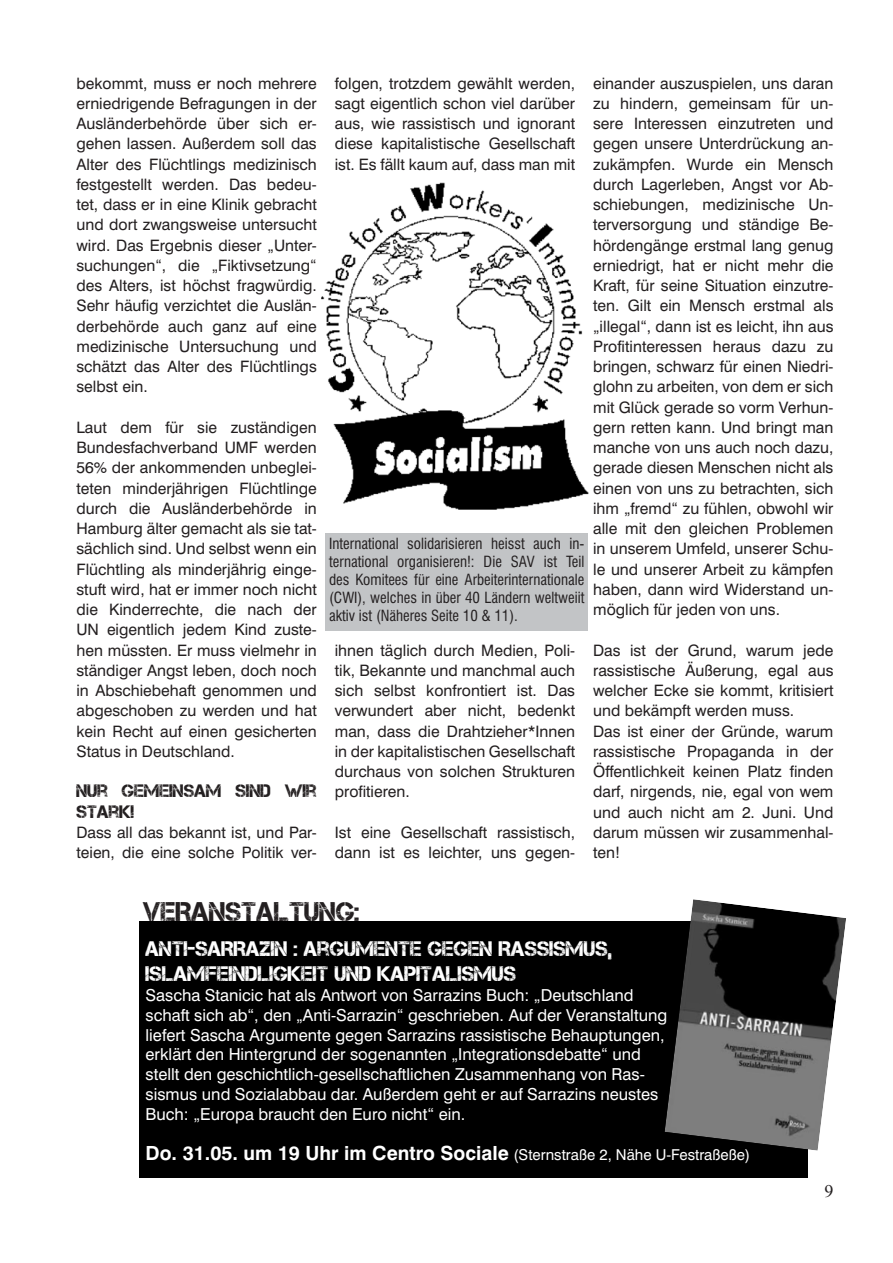
<style>
.page{position:relative;width:893px;height:1263px;background:#fff}
.page>*{position:absolute;margin:0;border:0;box-sizing:border-box;transform-origin:0 0}
.t1{font:27px "Captureit";color:#231f20}
.t2{font:21px/25.2px "Captureit";color:#fff}
.t3{font:700 19.5px "Swiss 721 BT";color:#fff}
.t4{font:18px/20.2px "Captureit";color:#231f20}
.t5{font:18px "Times New Roman";color:#231f20}
.t6{font:16.5px/19.8px "Swiss 721 BT";color:#fff}
.t7{font:15.75px/20.2px "Swiss 721 BT";color:#231f20;text-align:justify}
.t8{font:condensed 15px/18px "Swiss 721 BT";color:#231f20;text-align:justify}
.s1{font-weight:400;font-size:15px}
</style>
<div class="page">
<div style="left:139px;top:922px;width:668px;height:256px;background:#000"></div>
<img style="left:321px;top:182px;width:268px;height:328px">
<img style="left:664px;top:899px;width:182px;height:252px">
<p class="t7" style="left:76px;top:74px;width:242px">bekommt, muss er noch mehrere erniedrigende Befragungen in der Ausländerbehörde über sich er&shy;gehen lassen. Außerdem soll das Alter des Flüchtlings medizinisch festgestellt werden. Das bedeu&shy;tet, dass er in eine Klinik gebracht und dort zwangsweise untersucht wird. Das Ergebnis dieser „Unter&shy;suchungen“, die „Fiktivsetzung“ des Alters, ist höchst fragwürdig.<br>Sehr häufig verzichtet die Auslän&shy;derbehörde auch ganz auf eine medizinische Untersuchung und schätzt das Alter des Flüchtlings selbst ein.</p>
<p class="t7" style="left:76px;top:419px;width:242px">Laut dem für sie zuständigen Bundesfachverband UMF werden 56% der ankommenden unbeglei&shy;teten minderjährigen Flüchtlinge durch die Ausländerbehörde in Hamburg älter gemacht als sie tat&shy;sächlich sind. Und selbst wenn ein Flüchtling als minderjährig einge&shy;stuft wird, hat er immer noch nicht die Kinderrechte, die nach der UN eigentlich jedem Kind zuste&shy;hen müssten. Er muss vielmehr in ständiger Angst leben, doch noch in Abschiebehaft genommen und abgeschoben zu werden und hat kein Recht auf einen gesicherten Status in Deutschland.</p>
<p class="t4" style="left:76px;top:781px;width:242px">NUR GEMEINSAM SIND WIR<br>STARK!</p>
<p class="t7" style="left:76px;top:824px;width:242px">Dass all das bekannt ist, und Par&shy;teien, die eine solche Politik ver-</p>
<p class="t7" style="left:335px;top:75px;width:242px">folgen, trotzdem gewählt werden, sagt eigentlich schon viel darüber aus, wie rassistisch und ignorant diese kapitalistische Gesellschaft ist. Es fällt kaum auf, dass man mit</p>
<p class="t8" style="left:329px;top:536px;width:257px">International solidarisieren heisst auch in&shy;ternational organisieren!: Die SAV ist Teil des Komitees für eine Arbeiterinternationale (CWI), welches in über 40 Ländern weltweiit aktiv ist (Näheres Seite 10 &amp; 11).</p>
<p class="t7" style="left:335px;top:641px;width:242px">ihnen täglich durch Medien, Poli&shy;tik, Bekannte und manchmal auch sich selbst konfrontiert ist. Das verwundert aber nicht, bedenkt man, dass die Drahtzieher*Innen in der kapitalistischen Gesellschaft durchaus von solchen Strukturen profitieren.</p>
<p class="t7" style="left:335px;top:824px;width:242px">Ist eine Gesellschaft rassistisch, dann ist es leichter, uns gegen-</p>
<p class="t7" style="left:593px;top:74px;width:242px">einander auszuspielen, uns daran zu hindern, gemeinsam für un&shy;sere Interessen einzutreten und gegen unsere Unterdrückung an&shy;zukämpfen. Wurde ein Mensch durch Lagerleben, Angst vor Ab&shy;schiebungen, medizinische Un&shy;terversorgung und ständige Be&shy;hördengänge erstmal lang genug erniedrigt, hat er nicht mehr die Kraft, für seine Situation einzutre&shy;ten. Gilt ein Mensch erstmal als „illegal“, dann ist es leicht, ihn aus Profitinteressen heraus dazu zu bringen, schwarz für einen Niedri&shy;glohn zu arbeiten, von dem er sich mit Glück gerade so vorm Verhun&shy;gern retten kann. Und bringt man manche von uns auch noch dazu, gerade diesen Menschen nicht als einen von uns zu betrachten, sich ihm „fremd“ zu fühlen, obwohl wir alle mit den gleichen Problemen in unserem Umfeld, unserer Schu&shy;le und unserer Arbeit zu kämpfen haben, dann wird Widerstand un&shy;möglich für jeden von uns.</p>
<p class="t7" style="left:593px;top:641px;width:242px;text-align:left">Das ist der Grund, warum jede rassistische Äußerung, egal aus welcher Ecke sie kommt, kritisiert und bekämpft werden muss.<br>Das ist einer der Gründe, warum rassistische Propaganda in der<br>Öffentlichkeit keinen Platz finden darf, nirgends, nie, egal von wem und auch nicht am 2. Juni. Und darum müssen wir zusammenhal&shy;ten!</p>
<h1 class="t1" style="left:143px;top:896px;width:218px">VERANSTALTUNG:</h1>
<h2 class="t2" style="left:146px;top:936px;width:468px">ANTI-SARRAZIN : ARGUMENTE GEGEN RASSISMUS,<br>ISLAMFEINDLIGKEIT UND KAPITALISMUS</h2>
<p class="t6" style="left:146px;top:987px;width:523px">Sascha Stanicic hat als Antwort von Sarrazins Buch: „Deutschland schaft sich ab“, den „Anti-Sarrazin“ geschrieben. Auf der Veranstaltung liefert Sascha Argumente gegen Sarrazins rassistische Behauptungen, erklärt den Hintergrund der sogenannten „Integrationsdebatte“ und stellt den geschichtlich-gesellschaftlichen Zusammenhang von Ras&shy;sismus und Sozialabbau dar. Außerdem geht er auf Sarrazins neustes Buch: „Europa braucht den Euro nicht“ ein.</p>
<p class="t3" style="left:146px;top:1146px;width:606px">Do. 31.05. um 19 Uhr im Centro Sociale <span class="s1">(Sternstraße 2, Nähe U-Festraßeße)</span></p>
<p class="t5" style="left:824px;top:1180px;width:10px">9</p>
</div>
